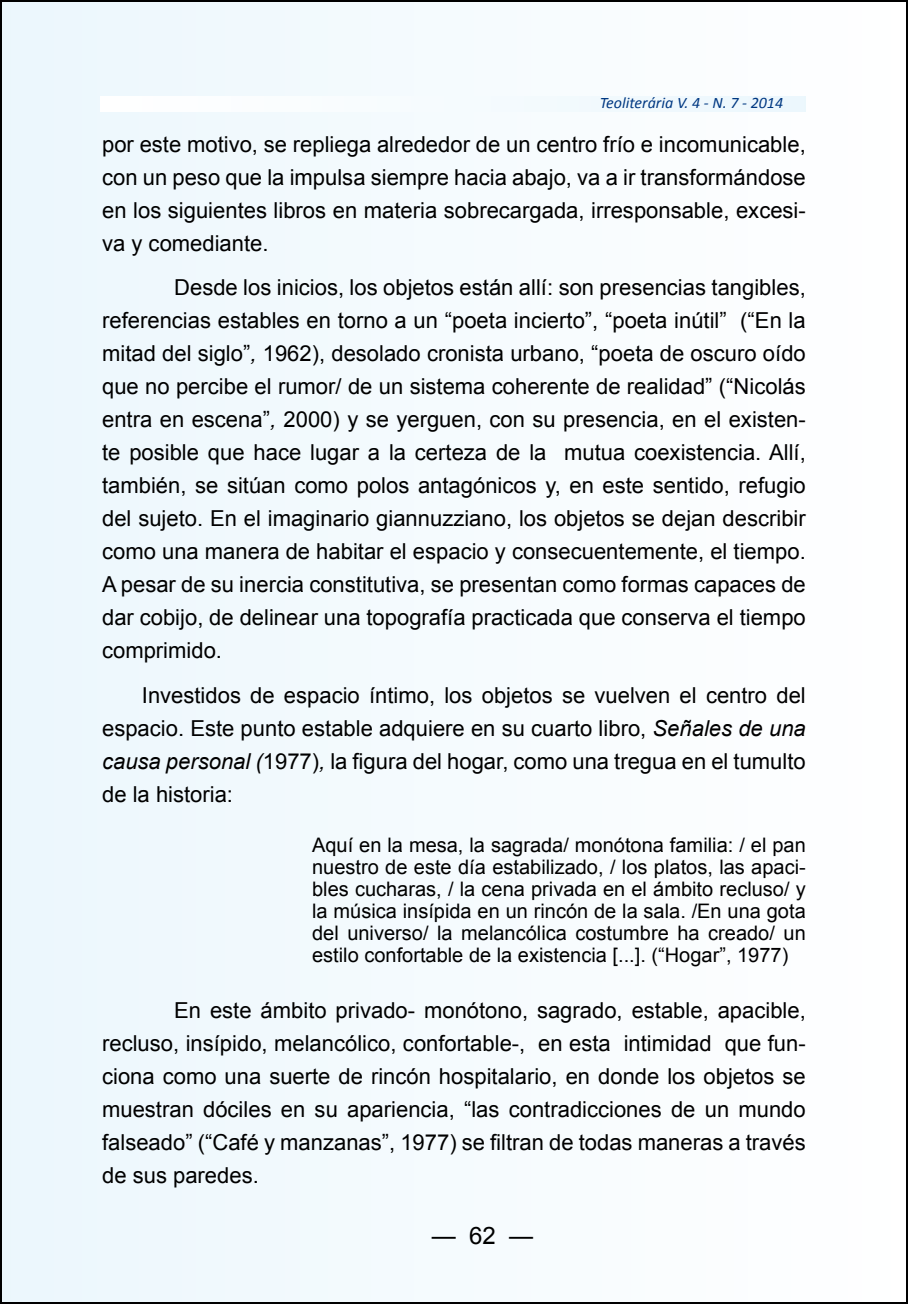
<style>
.page{position:relative;width:908px;height:1304px;background:#fff}
.page>*{position:absolute;margin:0;border:0;box-sizing:border-box;transform-origin:0 0}
.t1{font:24px "Arial";color:#000}
.t2{font:22px/33px "Arial";color:#000;text-align:justify}
.t3{font:20px/22px "Arial";color:#000;text-align:justify}
.t4{font:italic 16px "Calibri";color:#003882}
.s1{font-style:italic}
</style>
<div class="page">
<div style="left:1px;top:1px;width:905px;height:1302px;background:#f5fbfe"></div>
<p class="t4" style="left:599px;top:93px;width:185px">Teoliterária V. 4 - N. 7 - 2014</p>
<p class="t2" style="left:102px;top:128px;width:704px">por este motivo, se repliega alrededor de un centro frío e incomunicable, con un peso que la impulsa siempre hacia abajo, va a ir transformándose en los siguientes libros en materia sobrecargada, irresponsable, excesi&shy;va y comediante.</p>
<p class="t2" style="left:102px;top:271px;width:704px;text-indent:72px">Desde los inicios, los objetos están allí: son presencias tangibles, referencias estables en torno a un “poeta incierto”, “poeta inútil” (“En la mitad del siglo”<span class="s1">,</span> 1962), desolado cronista urbano, “poeta de oscuro oído que no percibe el rumor/ de un sistema coherente de realidad” (“Nicolás entra en escena”<span class="s1">,</span> 2000) y se yerguen, con su presencia, en el existen&shy;te posible que hace lugar a la certeza de la mutua coexistencia. Allí, también, se sitúan como polos antagónicos y, en este sentido, refugio del sujeto. En el imaginario giannuzziano, los objetos se dejan describir como una manera de habitar el espacio y consecuentemente, el tiempo.<br>A pesar de su inercia constitutiva, se presentan como formas capaces de dar cobijo, de delinear una topografía practicada que conserva el tiempo comprimido.</p>
<p class="t2" style="left:102px;top:679px;width:704px;text-indent:40px">Investidos de espacio íntimo, los objetos se vuelven el centro del espacio. Este punto estable adquiere en su cuarto libro, <span class="s1">Señales de una causa personal (</span>1977)<span class="s1">,</span> la figura del hogar, como una tregua en el tumulto de la historia:</p>
<p class="t3" style="left:312px;top:834px;width:495px">Aquí en la mesa, la sagrada/ monótona familia: / el pan nuestro de este día estabilizado, / los platos, las apaci&shy;bles cucharas, / la cena privada en el ámbito recluso/ y la música insípida en un rincón de la sala. /En una gota del universo/ la melancólica costumbre ha creado/ un estilo confortable de la existencia [...]. (“Hogar”, 1977)</p>
<p class="t2" style="left:102px;top:994px;width:704px;text-indent:72px">En este ámbito privado- monótono, sagrado, estable, apacible, recluso, insípido, melancólico, confortable-, en esta intimidad que fun&shy;ciona como una suerte de rincón hospitalario, en donde los objetos se muestran dóciles en su apariencia, “las contradicciones de un mundo falseado” (“Café y manzanas”, 1977) se filtran de todas maneras a través de sus paredes.</p>
<p class="t1" style="left:431px;top:1219px;width:103px">— 62 —</p>
</div>
